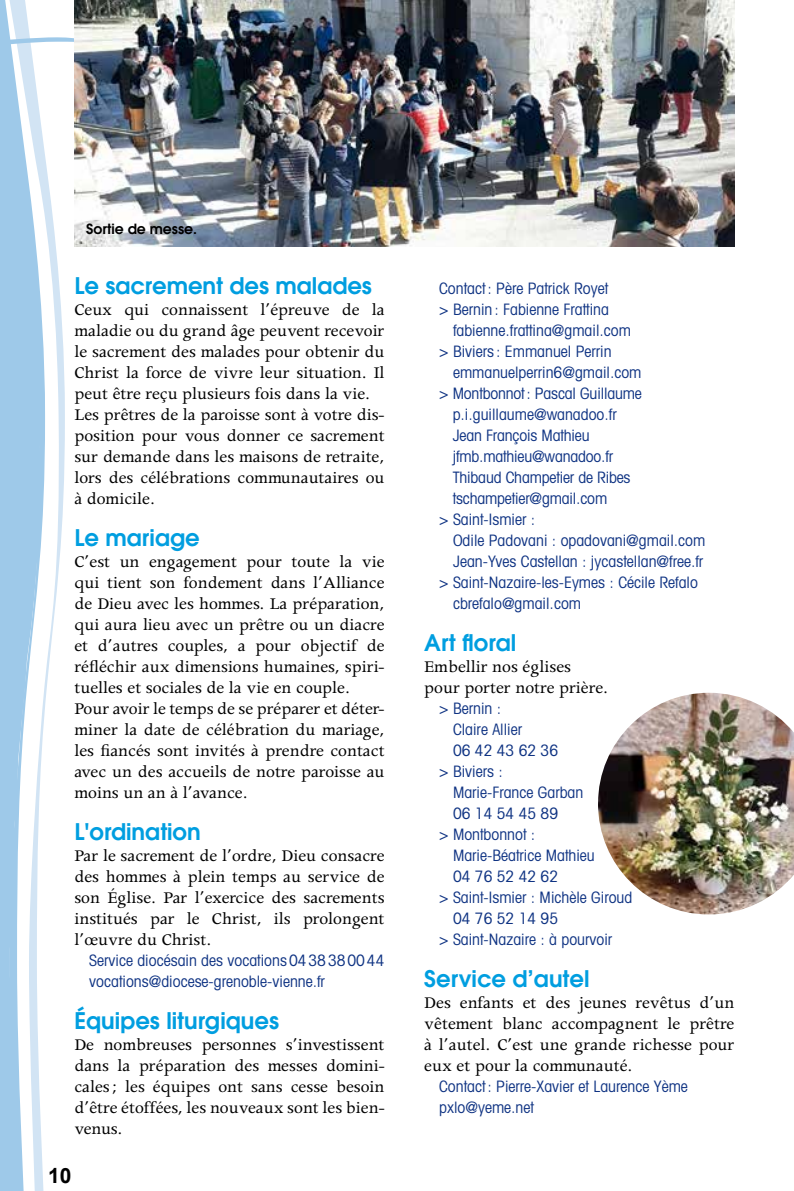
<style>
.page{position:relative;width:794px;height:1191px;background:#fff}
.page>*{position:absolute;margin:0;border:0;box-sizing:border-box;transform-origin:0 0}
.t1{font:600 22.75px "Avant Garde";color:#009ee0}
.t2{font:700 21px "Arial";color:#000}
.t3{font:18.38px/21px "Apollo";color:#000}
.t4{font:condensed 15.75px/21px "Avant Garde";color:#0f3383}
.t5{font:600 14px "Avant Garde";color:#000}
</style>
<div class="page">
<div style="left:0;top:0;width:5px;height:1191px;background:#9ec9e9"></div>
<svg style="left:5px;top:0;width:60px;height:1191px"></svg>
<svg style="left:0;top:27px;width:74px;height:30px"></svg>
<img style="left:74px;top:0;width:660px;height:247px">
<img style="left:598px;top:693px;width:196px;height:221px">
<p class="t5" style="left:86px;top:220px;width:112px">Sortie de messe.</p>
<p class="t1" style="left:74px;top:271px;width:299px">Le sacrement des malades</p>
<p class="t3" style="left:74px;top:300px;width:312px">Ceux qui connaissent l’épreuve de la maladie ou du grand âge peuvent recevoir le sacrement des malades pour obtenir du Christ la force de vivre leur situation. Il peut être reçu plusieurs fois dans la vie.<br>Les prêtres de la paroisse sont à votre dis&shy;position pour vous donner ce sacrement sur demande dans les maisons de retraite, lors des célébrations communautaires ou à domicile.</p>
<p class="t1" style="left:74px;top:523px;width:127px">Le mariage</p>
<p class="t3" style="left:74px;top:552px;width:312px">C’est un engagement pour toute la vie qui tient son fondement dans l’Alliance de Dieu avec les hommes. La préparation, qui aura lieu avec un prêtre ou un diacre et d’autres couples, a pour objectif de réfléchir aux dimensions humaines, spiri&shy;tuelles et sociales de la vie en couple.<br>Pour avoir le temps de se préparer et déter&shy;miner la date de célébration du mariage, les fiancés sont invités à prendre contact avec un des accueils de notre paroisse au moins un an à l’avance.</p>
<p class="t1" style="left:74px;top:817px;width:128px">L'ordination</p>
<p class="t3" style="left:74px;top:846px;width:312px;text-align:justify">Par le sacrement de l’ordre, Dieu consacre des hommes à plein temps au service de son Église. Par l’exercice des sacrements institués par le Christ, ils prolongent l’œuvre du Christ.</p>
<p class="t4" style="left:89px;top:949px;width:297px">Service diocésain des vocations0438380044 vocations@diocese-grenoble-vienne.fr</p>
<p class="t1" style="left:74px;top:1006px;width:206px">Équipes liturgiques</p>
<p class="t3" style="left:74px;top:1035px;width:312px;text-align:justify">De nombreuses personnes s’investissent dans la préparation des messes domini&shy;cales; les équipes ont sans cesse besoin d’être étoffées, les nouveaux sont les bien&shy;venus.</p>
<p class="t2" style="left:48px;top:1160px;width:25px">10</p>
<p class="t4" style="left:439px;top:277px;width:171px">Contact: Père Patrick Royet</p>
<p class="t4" style="left:439px;top:298px;width:171px">&gt; Bernin: Fabienne Frattina</p>
<p class="t4" style="left:453px;top:319px;width:179px">fabienne.frattina@gmail.com</p>
<p class="t4" style="left:439px;top:340px;width:174px">&gt; Biviers : Emmanuel Perrin</p>
<p class="t4" style="left:453px;top:361px;width:190px">emmanuelperrin6@gmail.com</p>
<p class="t4" style="left:439px;top:382px;width:204px">&gt; Montbonnot: Pascal Guillaume</p>
<p class="t4" style="left:453px;top:403px;width:165px">p.i.guillaume@wanadoo.fr</p>
<p class="t4" style="left:453px;top:424px;width:138px">Jean François Mathieu</p>
<p class="t4" style="left:453px;top:445px;width:162px">jfmb.mathieu@wanadoo.fr</p>
<p class="t4" style="left:453px;top:466px;width:179px">Thibaud Champetier de Ribes</p>
<p class="t4" style="left:453px;top:487px;width:156px">tschampetier@gmail.com</p>
<p class="t4" style="left:439px;top:508px;width:98px">&gt; Saint-Ismier :</p>
<p class="t4" style="left:453px;top:529px;width:254px">Odile Padovani : opadovani@gmail.com</p>
<p class="t4" style="left:453px;top:550px;width:252px">Jean-Yves Castellan : jycastellan@free.fr</p>
<p class="t4" style="left:439px;top:571px;width:260px">&gt; Saint-Nazaire-les-Eymes : Cécile Refalo</p>
<p class="t4" style="left:453px;top:592px;width:130px">cbrefalo@gmail.com</p>
<p class="t1" style="left:424px;top:628px;width:93px">Art floral</p>
<p class="t3" style="left:424px;top:657px;width:185px">Embellir nos églises pour porter notre prière.</p>
<p class="t4" style="left:439px;top:697px;width:63px">&gt; Bernin :</p>
<p class="t4" style="left:453px;top:718px;width:71px">Claire Allier</p>
<p class="t4" style="left:453px;top:739px;width:107px">06 42 43 62 36</p>
<p class="t4" style="left:439px;top:760px;width:65px">&gt; Biviers :</p>
<p class="t4" style="left:453px;top:781px;width:132px">Marie-France Garban</p>
<p class="t4" style="left:453px;top:802px;width:107px">06 14 54 45 89</p>
<p class="t4" style="left:439px;top:823px;width:98px">&gt; Montbonnot :</p>
<p class="t4" style="left:453px;top:844px;width:143px">Marie-Béatrice Mathieu</p>
<p class="t4" style="left:453px;top:865px;width:107px">04 76 52 42 62</p>
<p class="t4" style="left:439px;top:886px;width:195px">&gt; Saint-Ismier : Michèle Giroud</p>
<p class="t4" style="left:453px;top:907px;width:107px">04 76 52 14 95</p>
<p class="t4" style="left:439px;top:928px;width:175px">&gt; Saint-Nazaire : à pourvoir</p>
<p class="t1" style="left:424px;top:964px;width:167px">Service d’autel</p>
<p class="t3" style="left:424px;top:993px;width:312px;text-align:justify">Des enfants et des jeunes revêtus d’un vêtement blanc accompagnent le prêtre à l’autel. C’est une grande richesse pour eux et pour la communauté.</p>
<p class="t4" style="left:439px;top:1075px;width:250px">Contact: Pierre-Xavier et Laurence Yème pxlo@yeme.net</p>
</div>
